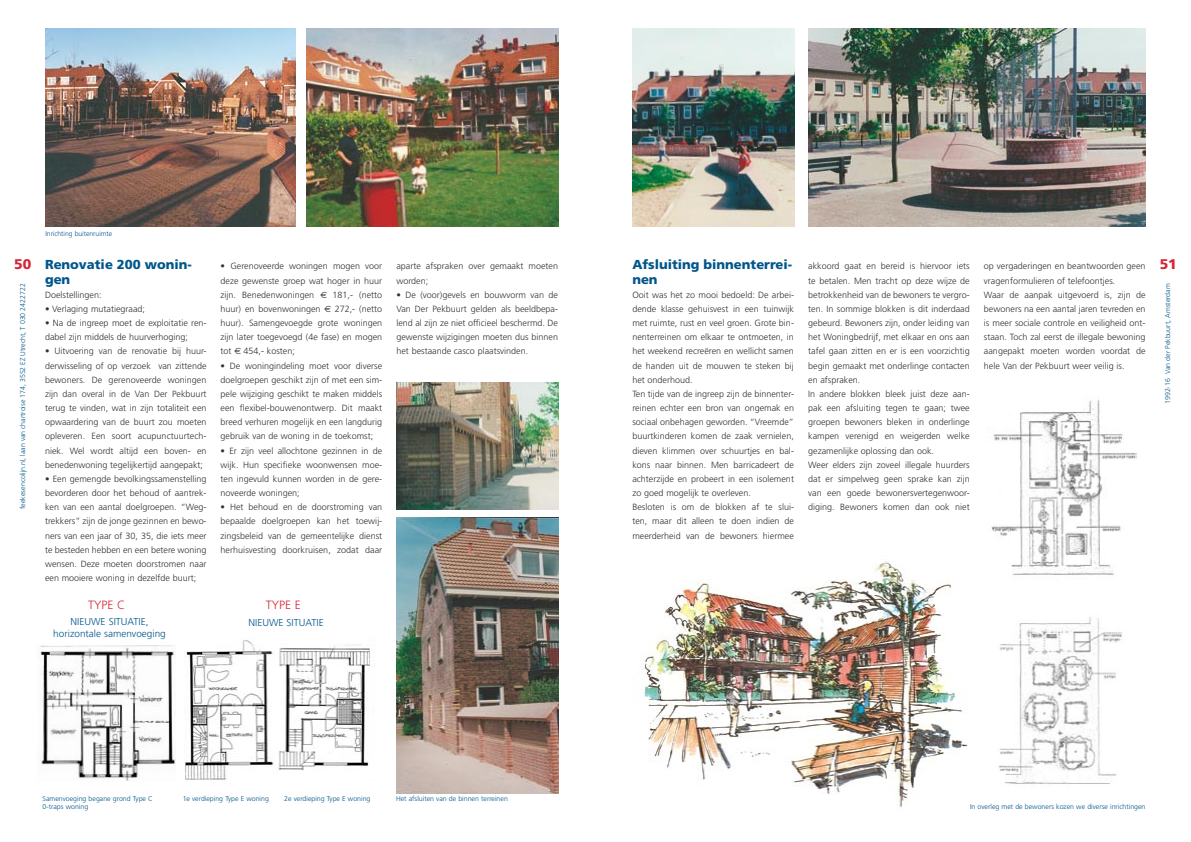
<style>
.page{position:relative;width:1191px;height:842px;background:#fff}
.page>*{position:absolute;margin:0;border:0;box-sizing:border-box;transform-origin:0 0}
.t1{font:900 14px "Frutiger";color:#d62639}
.Kolomkop{font:900 13px/14.2px "Frutiger";color:#00568b}
.Kolomtekst{font:300 12px "Frutiger";color:#d62639}
.Fotobijschrift{font:300 10px "Frutiger";color:#00568b}
.Kolomtekst-2{font:300 9px/14.2px "Frutiger";color:#323235;text-align:justify}
.Fotobijschrift-2{font:300 7px "Frutiger";color:#00568b}
.s1{font-family:"Euro Sans";font-weight:400}
</style>
<div class="page">
<img style="left:640px;top:562px;width:328px;height:246px">
<img style="left:808px;top:28px;width:337px;height:199px">
<img style="left:396px;top:382px;width:162px;height:128px">
<img style="left:991px;top:399px;width:145px;height:176px">
<img style="left:998px;top:617px;width:124px;height:167px">
<img style="left:185px;top:639px;width:185px;height:141px">
<img style="left:40px;top:646px;width:136px;height:135px">
<img style="left:396px;top:517px;width:162px;height:277px">
<img style="left:45px;top:28px;width:251px;height:199px">
<img style="left:307px;top:28px;width:251px;height:199px">
<img style="left:632px;top:28px;width:162px;height:199px">
<h1 class="t1" style="left:14px;top:256px;width:19px">50</h1>
<p class="Fotobijschrift-2" style="left:19px;top:509px;width:227px;rotate:-90deg">feekesencolijn.nl, laan van chartroise 174, 3552 EZ Utrecht, T 030 2422722</p>
<p class="Fotobijschrift-2" style="left:45px;top:230px;width:68px">Inrichting buitenruimte</p>
<p class="Kolomkop" style="left:45px;top:258px;width:148px">Renovatie 200 wonin&shy;gen</p>
<p class="Kolomtekst-2" style="left:45px;top:288px;width:58px">Doelstellingen:</p>
<p class="Kolomtekst-2" style="left:45px;top:302px;width:102px">• Verlaging mutatiegraad;</p>
<p class="Kolomtekst-2" style="left:45px;top:316px;width:163px">• Na de ingreep moet de exploitatie ren&shy;dabel zijn middels de huurverhoging;</p>
<p class="Kolomtekst-2" style="left:45px;top:344px;width:163px">• Uitvoering van de renovatie bij huur&shy;derwisseling of op verzoek van zittende bewoners. De gerenoveerde woningen zijn dan overal in de Van Der Pekbuurt terug te vinden, wat in zijn totaliteit een opwaardering van de buurt zou moeten opleveren. Een soort acupunctuurtech&shy;niek. Wel wordt altijd een boven- en benedenwoning tegelijkertijd aangepakt;</p>
<p class="Kolomtekst-2" style="left:45px;top:472px;width:163px">• Een gemengde bevolkingssamenstelling bevorderen door het behoud of aantrek&shy;ken van een aantal doelgroepen. “Weg&shy;trekkers” zijn de jonge gezinnen en bewo&shy;ners van een jaar of 30, 35, die iets meer te besteden hebben en een betere woning wensen. Deze moeten doorstromen naar een mooiere woning in dezelfde buurt;</p>
<p class="Kolomtekst-2" style="left:221px;top:259px;width:163px">• Gerenoveerde woningen mogen voor deze gewenste groep wat hoger in huur zijn. Benedenwoningen <span class="s1">€</span> 181,- (netto huur) en bovenwoningen <span class="s1">€</span> 272,- (netto huur). Samengevoegde grote woningen zijn later toegevoegd (4e fase) en mogen tot <span class="s1">€</span> 454,- kosten;</p>
<p class="Kolomtekst-2" style="left:221px;top:358px;width:163px">• De woningindeling moet voor diverse doelgroepen geschikt zijn of met een sim&shy;pele wijziging geschikt te maken middels een flexibel-bouwenontwerp. Dit maakt breed verhuren mogelijk en een langdurig gebruik van de woning in de toekomst;</p>
<p class="Kolomtekst-2" style="left:221px;top:443px;width:163px">• Er zijn veel allochtone gezinnen in de wijk. Hun specifieke woonwensen moe&shy;ten ingevuld kunnen worden in de gere&shy;noveerde woningen;</p>
<p class="Kolomtekst-2" style="left:221px;top:500px;width:163px">• Het behoud en de doorstroming van bepaalde doelgroepen kan het toewij&shy;zingsbeleid van de gemeentelijke dienst herhuisvesting doorkruisen, zodat daar</p>
<p class="Kolomtekst" style="left:88px;top:598px;width:39px">TYPE C</p>
<p class="Kolomtekst" style="left:266px;top:598px;width:37px">TYPE E</p>
<p class="Fotobijschrift" style="left:71px;top:616px;width:79px">NIEUWE SITUATIE,</p>
<p class="Fotobijschrift" style="left:53px;top:628px;width:114px">horizontale samenvoeging</p>
<p class="Fotobijschrift" style="left:248px;top:617px;width:77px">NIEUWE SITUATIE</p>
<p class="Kolomtekst-2" style="left:396px;top:259px;width:163px">aparte afspraken over gemaakt moeten worden;</p>
<p class="Kolomtekst-2" style="left:396px;top:288px;width:163px">• De (voor)gevels en bouwvorm van de Van Der Pekbuurt gelden als beeldbepa&shy;lend al zijn ze niet officieel beschermd. De gewenste wijzigingen moeten dus binnen het bestaande casco plaatsvinden.</p>
<p class="Fotobijschrift-2" style="left:43px;top:794px;width:112px">Samenvoeging begane grond Type C</p>
<p class="Fotobijschrift-2" style="left:183px;top:794px;width:88px">1e verdieping Type E woning</p>
<p class="Fotobijschrift-2" style="left:284px;top:794px;width:88px">2e verdieping Type E woning</p>
<p class="Fotobijschrift-2" style="left:43px;top:803px;width:47px">0-traps woning</p>
<p class="Fotobijschrift-2" style="left:396px;top:795px;width:113px">Het afsluiten van de binnen terreinen</p>
<p class="Kolomkop" style="left:632px;top:258px;width:161px">Afsluiting binnenterrei&shy;nen</p>
<p class="Kolomtekst-2" style="left:632px;top:288px;width:163px">Ooit was het zo mooi bedoeld: De arbei&shy;dende klasse gehuisvest in een tuinwijk met ruimte, rust en veel groen. Grote bin&shy;nenterreinen om elkaar te ontmoeten, in het weekend recreëren en wellicht samen de handen uit de mouwen te steken bij het onderhoud.</p>
<p class="Kolomtekst-2" style="left:632px;top:387px;width:163px">Ten tijde van de ingreep zijn de binnenter&shy;reinen echter een bron van ongemak en sociaal onbehagen geworden. “Vreemde” buurtkinderen komen de zaak vernielen, dieven klimmen over schuurtjes en bal&shy;kons naar binnen. Men barricadeert de achterzijde en probeert in een isolement zo goed mogelijk te overleven.</p>
<p class="Kolomtekst-2" style="left:632px;top:500px;width:163px">Besloten is om de blokken af te slui&shy;ten, maar dit alleen te doen indien de meerderheid van de bewoners hiermee</p>
<p class="Kolomtekst-2" style="left:808px;top:259px;width:163px">akkoord gaat en bereid is hiervoor iets te betalen. Men tracht op deze wijze de betrokkenheid van de bewoners te vergro&shy;ten. In sommige blokken is dit inderdaad gebeurd. Bewoners zijn, onder leiding van het Woningbedrijf, met elkaar en ons aan tafel gaan zitten en er is een voorzichtig begin gemaakt met onderlinge contacten en afspraken.</p>
<p class="Kolomtekst-2" style="left:808px;top:387px;width:163px">In andere blokken bleek juist deze aan&shy;pak een afsluiting tegen te gaan; twee groepen bewoners bleken in onderlinge kampen verenigd en weigerden welke gezamenlijke oplossing dan ook.</p>
<p class="Kolomtekst-2" style="left:808px;top:458px;width:163px">Weer elders zijn zoveel illegale huurders dat er simpelweg geen sprake kan zijn van een goede bewonersvertegenwoor&shy;diging. Bewoners komen dan ook niet</p>
<p class="Kolomtekst-2" style="left:984px;top:259px;width:163px">op vergaderingen en beantwoorden geen vragenformulieren of telefoontjes.</p>
<p class="Kolomtekst-2" style="left:984px;top:288px;width:163px">Waar de aanpak uitgevoerd is, zijn de bewoners na een aantal jaren tevreden en is meer sociale controle en veiligheid ont&shy;staan. Toch zal eerst de illegale bewoning aangepakt moeten worden voordat de hele Van der Pekbuurt weer veilig is.</p>
<h1 class="t1" style="left:1159px;top:256px;width:19px">51</h1>
<p class="Fotobijschrift-2" style="left:1163px;top:404px;width:122px;rotate:-90deg">1992-16 Van der Pekbuurt, Amsterdam</p>
<p class="Fotobijschrift-2" style="left:970px;top:802px;width:177px">In overleg met de bewoners kozen we diverse inrichtingen</p>
</div>
